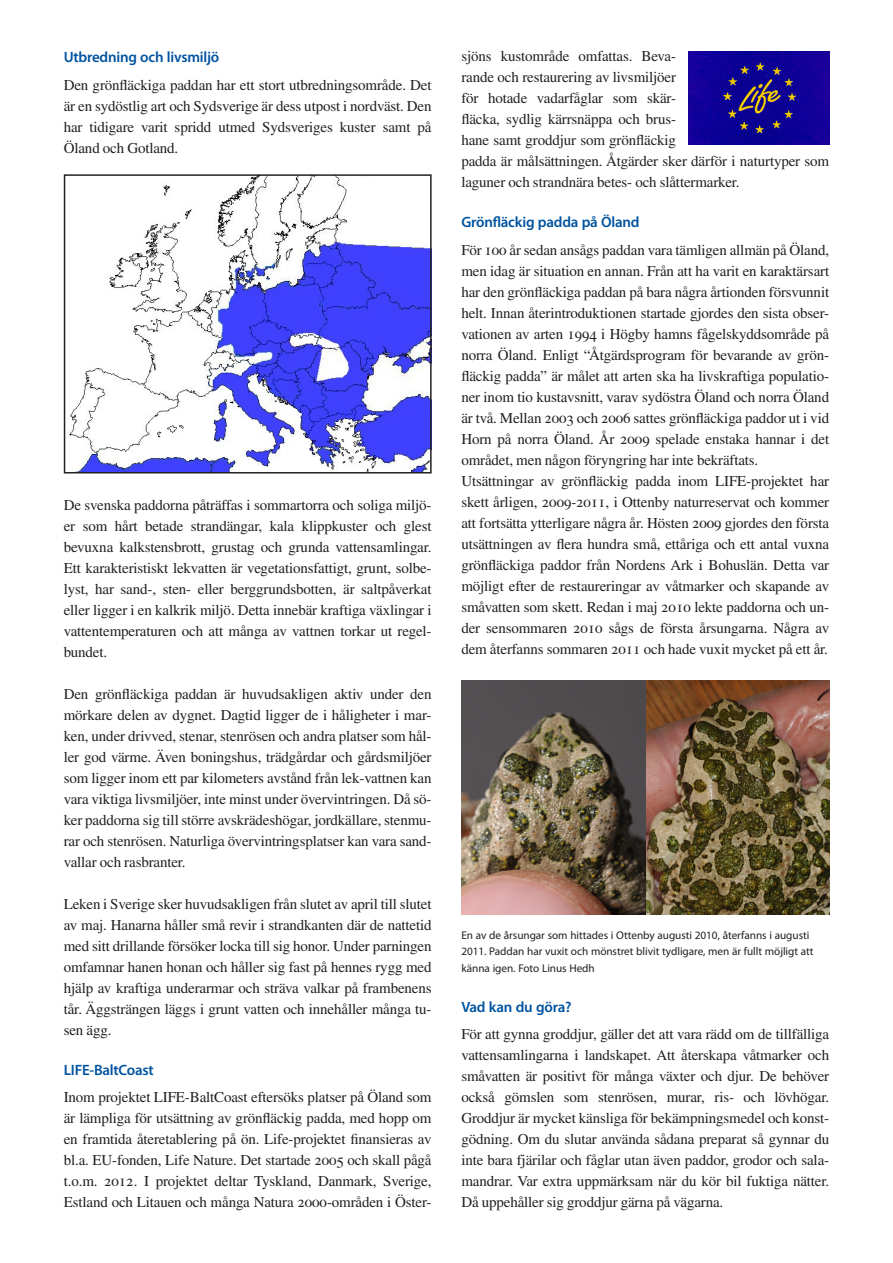
<style>
.page{position:relative;width:893px;height:1263px;background:#fff}
.page>*{position:absolute;margin:0;border:0;box-sizing:border-box;transform-origin:0 0}
.text_times10_14{font:15px/21px "Times LT Std";letter-spacing:-.01em;color:#231f20;text-align:justify}
.mel_rub_blå__ej_bas{font:600 15px "Myriad Pro";letter-spacing:-.015em;color:#0153a0}
.bild_infotext_7_10{font:11.25px/16.5px "Myriad Pro";letter-spacing:-.005em;color:#231f20}
</style>
<div class="page">
<img style="left:69px;top:176px;width:361px;height:295px">
<img style="left:689px;top:51px;width:140px;height:94px">
<div style="left:64px;top:174px;width:368px;height:299px;border:1px solid #231f20"></div>
<img style="left:461px;top:680px;width:368px;height:234px">
<p class="mel_rub_blå__ej_bas" style="left:64px;top:48px;width:157px">Utbredning och livsmiljö</p>
<p class="text_times10_14" style="left:64px;top:74px;width:369px">Den grönfläckiga paddan har ett stort utbredningsområde. Det är en sydöstlig art och Sydsverige är dess utpost i nordväst. Den har tidigare varit spridd utmed Sydsveriges kuster samt på Öland och Gotland.</p>
<p class="text_times10_14" style="left:64px;top:494px;width:369px">De svenska paddorna påträffas i sommartorra och soliga miljö&shy;er som hårt betade strandängar, kala klippkuster och glest bevuxna kalkstensbrott, grustag och grunda vattensamlingar.<br>Ett karakteristiskt lekvatten är vegetationsfattigt, grunt, solbe&shy;lyst, har sand-, sten- eller berggrundsbotten, är saltpåverkat eller ligger i en kalkrik miljö. Detta innebär kraftiga växlingar i vattentemperaturen och att många av vattnen torkar ut regel&shy;bundet.</p>
<p class="text_times10_14" style="left:64px;top:683px;width:369px">Den grönfläckiga paddan är huvudsakligen aktiv under den mörkare delen av dygnet. Dagtid ligger de i håligheter i mar&shy;ken, under drivved, stenar, stenrösen och andra platser som hål&shy;ler god värme. Även boningshus, trädgårdar och gårdsmiljöer som ligger inom ett par kilometers avstånd från lek-vattnen kan vara viktiga livsmiljöer, inte minst under övervintringen. Då sö&shy;ker paddorna sig till större avskrädeshögar, jordkällare, stenmu&shy;rar och stenrösen. Naturliga övervintringsplatser kan vara sand&shy;vallar och rasbranter.</p>
<p class="text_times10_14" style="left:64px;top:893px;width:369px">Leken i Sverige sker huvudsakligen från slutet av april till slutet av maj. Hanarna håller små revir i strandkanten där de nattetid med sitt drillande försöker locka till sig honor. Under parningen omfamnar hanen honan och håller sig fast på hennes rygg med hjälp av kraftiga underarmar och sträva valkar på frambenens tår. Äggsträngen läggs i grunt vatten och innehåller många tu&shy;sen ägg.</p>
<p class="mel_rub_blå__ej_bas" style="left:64px;top:1060px;width:92px">LIFE-BaltCoast</p>
<p class="text_times10_14" style="left:64px;top:1087px;width:369px">Inom projektet LIFE-BaltCoast eftersöks platser på Öland som är lämpliga för utsättning av grönfläckig padda, med hopp om en framtida återetablering på ön. Life-projektet finansieras av bl.a. EU-fonden, Life Nature. Det startade 2005 och skall pågå t.o.m. 2012. I projektet deltar Tyskland, Danmark, Sverige, Estland och Litauen och många Natura 2000-områden i Öster-</p>
<p class="text_times10_14" style="left:461px;top:46px;width:369px;text-align:left">sjöns kustområde omfattas. Beva-<br>rande och restaurering av livsmiljöer<br>för hotade vadarfåglar som skär-<br>fläcka, sydlig kärrsnäppa och brus-<br>hane samt groddjur som grönfläckig<br>padda är målsättningen. Åtgärder sker därför i naturtyper som laguner och strandnära betes- och slåttermarker.</p>
<p class="mel_rub_blå__ej_bas" style="left:461px;top:213px;width:180px">Grönfläckig padda på Öland</p>
<p class="text_times10_14" style="left:461px;top:239px;width:369px">För 100 år sedan ansågs paddan vara tämligen allmän på Öland, men idag är situation en annan. Från att ha varit en karaktärsart har den grönfläckiga paddan på bara några årtionden försvunnit helt. Innan återintroduktionen startade gjordes den sista obser&shy;vationen av arten 1994 i Högby hamns fågelskyddsområde på norra Öland. Enligt “Åtgärdsprogram för bevarande av grön&shy;fläckig padda” är målet att arten ska ha livskraftiga populatio&shy;ner inom tio kustavsnitt, varav sydöstra Öland och norra Öland är två. Mellan 2003 och 2006 sattes grönfläckiga paddor ut i vid Horn på norra Öland. År 2009 spelade enstaka hannar i det området, men någon föryngring har inte bekräftats.</p>
<p class="text_times10_14" style="left:461px;top:470px;width:369px">Utsättningar av grönfläckig padda inom LIFE-projektet har skett årligen, 2009-2011, i Ottenby naturreservat och kommer att fortsätta ytterligare några år. Hösten 2009 gjordes den första utsättningen av flera hundra små, ettåriga och ett antal vuxna grönfläckiga paddor från Nordens Ark i Bohuslän. Detta var möjligt efter de restaureringar av våtmarker och skapande av småvatten som skett. Redan i maj 2010 lekte paddorna och un&shy;der sensommaren 2010 sågs de första årsungarna. Några av dem återfanns sommaren 2011 och hade vuxit mycket på ett år.</p>
<p class="bild_infotext_7_10" style="left:461px;top:927px;width:354px">En av de årsungar som hittades i Ottenby augusti 2010, återfanns i augusti<br>2011. Paddan har vuxit och mönstret blivit tydligare, men är fullt möjligt att känna igen. Foto Linus Hedh</p>
<p class="mel_rub_blå__ej_bas" style="left:461px;top:997px;width:112px">Vad kan du göra?</p>
<p class="text_times10_14" style="left:461px;top:1024px;width:369px">För att gynna groddjur, gäller det att vara rädd om de tillfälliga vattensamlingarna i landskapet. Att återskapa våtmarker och småvatten är positivt för många växter och djur. De behöver också gömslen som stenrösen, murar, ris- och lövhögar.<br>Groddjur är mycket känsliga för bekämpningsmedel och konst&shy;gödning. Om du slutar använda sådana preparat så gynnar du inte bara fjärilar och fåglar utan även paddor, grodor och sala&shy;mandrar. Var extra uppmärksam när du kör bil fuktiga nätter.<br>Då uppehåller sig groddjur gärna på vägarna.</p>
</div>
